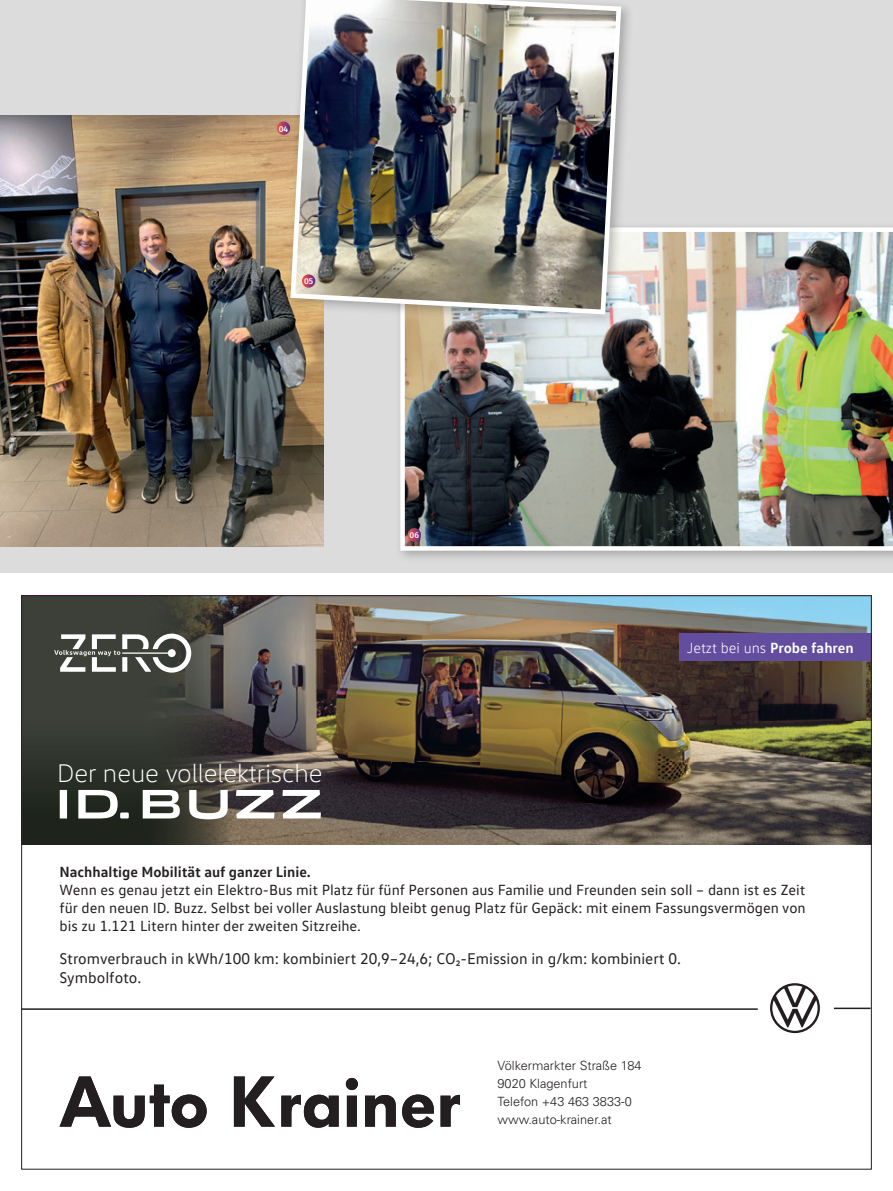
<style>
.page{position:relative;width:893px;height:1191px;background:#dcdcdc}
.page>*{position:absolute;margin:0;border:0;box-sizing:border-box;transform-origin:0 0}
.t1{font:300 25.95px "VW Head";color:#fff}
.t2{font:15.75px/18.9px "VW Text";color:#231f20}
.t3{font:15px/18px "VW Text";color:#231f20;text-align:justify}
.t4{font:700 15px "VW Text";color:#231f20}
.t5{font:300 15px "VW Text";color:#fff}
.t6{font:300 12.75px/18px "Univers LT Std";color:#231f20}
.t7{font:500 8.4px "Fira Sans";color:#fff}
.s1{font-weight:700}
</style>
<div class="page">
<div style="left:0;top:574px;width:893px;height:617px;background:#fff"></div>
<img style="left:141px;top:597px;width:729px;height:248px">
<div style="left:22px;top:596px;width:119px;height:125px;background:#3c4038"></div>
<img style="left:141px;top:597px;width:91px;height:124px">
<svg style="left:770px;top:983px;width:50px;height:50px"></svg>
<hr style="left:21px;top:1008px;width:737px;height:1px;background:#231f20">
<hr style="left:834px;top:1007px;width:37px;height:2px;background:#231f20">
<svg style="left:54px;top:633px;width:137px;height:39px"></svg>
<div style="left:679px;top:633px;width:193px;height:28px;background:#624d9f"></div>
<img style="left:23px;top:721px;width:118px;height:124px">
<svg style="left:60px;top:790px;width:69px;height:28px"></svg>
<svg style="left:189px;top:790px;width:39px;height:29px"></svg>
<svg style="left:236px;top:790px;width:38px;height:28px"></svg>
<svg style="left:282px;top:790px;width:39px;height:28px"></svg>
<svg style="left:143px;top:790px;width:37px;height:28px"></svg>
<svg style="left:60px;top:1076px;width:147px;height:51px"></svg>
<svg style="left:234px;top:1076px;width:41px;height:50px"></svg>
<svg style="left:281px;top:1094px;width:58px;height:33px"></svg>
<svg style="left:346px;top:1078px;width:12px;height:48px"></svg>
<svg style="left:365px;top:1095px;width:31px;height:31px"></svg>
<svg style="left:402px;top:1094px;width:32px;height:33px"></svg>
<svg style="left:441px;top:1094px;width:19px;height:32px"></svg>
<img style="left:0;top:115px;width:323px;height:431px">
<div style="left:394px;top:221px;width:499px;height:342px;background:#231f20;opacity:.3"></div>
<img style="left:400px;top:227px;width:493px;height:323px">
<div style="left:284px;top:0;width:350px;height:327px;background:#231f20;opacity:.3"></div>
<img style="left:288px;top:0;width:336px;height:317px">
<svg style="left:277px;top:122px;width:13px;height:13px"></svg>
<svg style="left:302px;top:274px;width:13px;height:14px"></svg>
<svg style="left:408px;top:528px;width:13px;height:13px"></svg>
<p class="t7" style="left:279px;top:122px;width:11px">04</p>
<p class="t7" style="left:304px;top:275px;width:11px">05</p>
<p class="t7" style="left:410px;top:528px;width:11px">06</p>
<h1 class="t1" style="left:57px;top:757px;width:267px">Der neue vollelektrische</h1>
<p class="t5" style="left:687px;top:639px;width:169px">Jetzt bei uns <span class="s1">Probe fahren</span></p>
<p class="t4" style="left:60px;top:862px;width:253px">Nachhaltige Mobilität auf ganzer Linie.</p>
<p class="t3" style="left:60px;top:881px;width:748px">Wenn es genau jetzt ein Elektro-Bus mit Platz für fünf Personen aus Familie und Freunden sein soll – dann ist es Zeit für den neuen ID. Buzz. Selbst bei voller Auslastung bleibt genug Platz für Gepäck: mit einem Fassungsvermögen von bis zu 1.121 Litern hinter der zweiten Sitzreihe.</p>
<p class="t2" style="left:60px;top:948px;width:623px">Stromverbrauch in kWh/100 km: kombiniert 20,9–24,6; CO₂-Emission in g/km: kombiniert 0.<br>Symbolfoto.</p>
<p class="t6" style="left:497px;top:1056px;width:146px">Völkermarkter Straße 184<br>9020 Klagenfurt<br>Telefon +43 463 3833-0 www.auto-krainer.at</p>
</div>
